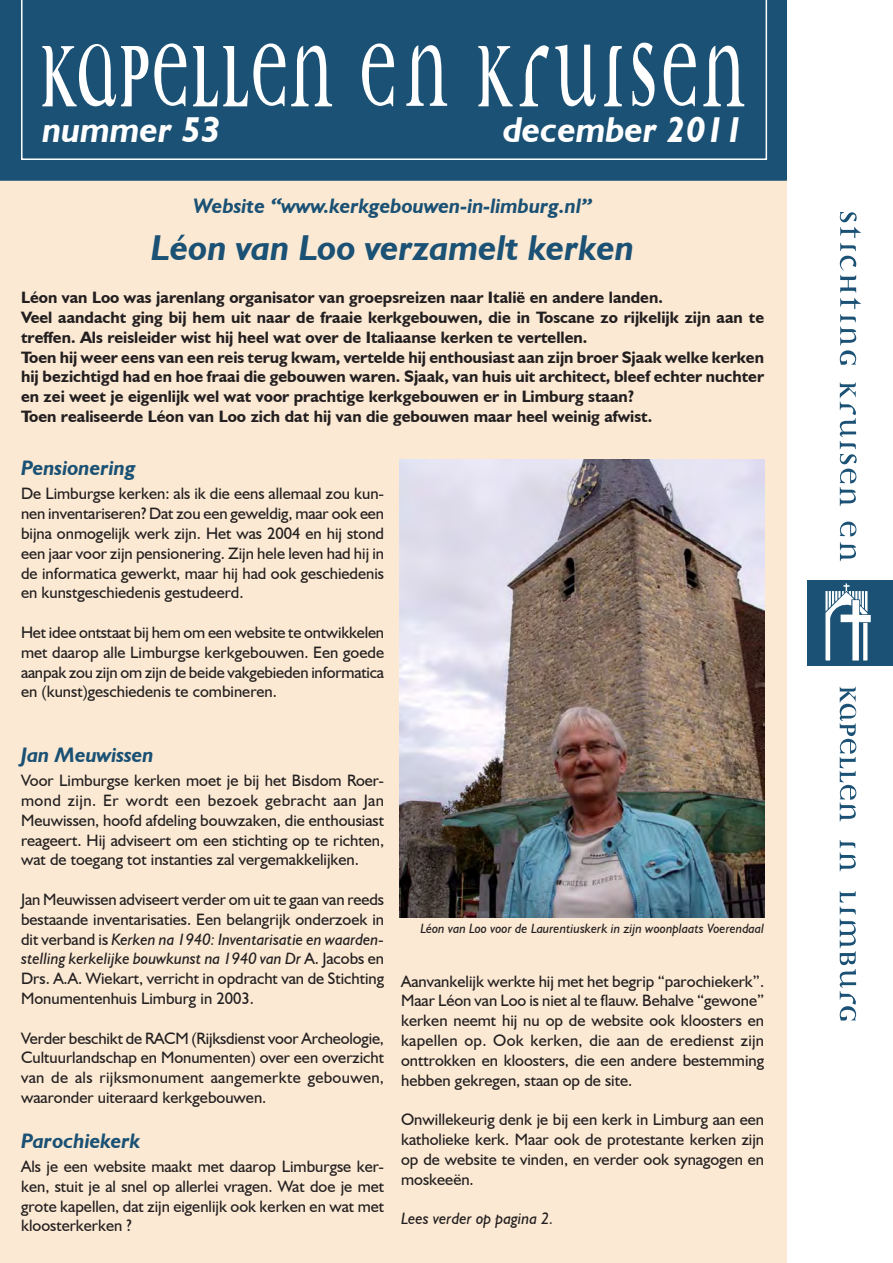
<style>
.page{position:relative;width:893px;height:1263px;background:#fff}
.page>*{position:absolute;margin:0;border:0;box-sizing:border-box;transform-origin:0 0}
.t1{font:italic 700 36px "Humanist 521 BT";color:#1a5174}
.t2{font:italic 700 36px "Humanist 521 BT";color:#fff}
.t3{font:italic 700 21px "Humanist 521 BT";color:#1a5174}
.t4{font:16.5px/19.8px "Humanist 521 BT";color:#231f20;text-align:justify}
.t5{font:700 16.5px/19.8px "Humanist 521 BT";color:#231f20}
.t6{font:italic 16.5px "Humanist 521 BT";color:#231f20}
.t7{font:italic 13.5px "Humanist 521 BT";color:#231f20}
.s1{font-style:italic}
</style>
<div class="page">
<div style="left:0;top:181px;width:786px;height:1082px;background:#fbe9d3"></div>
<div style="left:0;top:0;width:786px;height:181px;background:#1a5174"></div>
<div style="left:807px;top:580px;width:85px;height:85px;background:#1a5174"></div>
<img style="left:825px;top:583px;width:46px;height:78px">
<svg style="left:839px;top:382px;width:17px;height:124px"></svg>
<svg style="left:839px;top:522px;width:17px;height:14px"></svg>
<svg style="left:839px;top:542px;width:16px;height:19px"></svg>
<svg style="left:839px;top:212px;width:21px;height:153px"></svg>
<svg style="left:839px;top:687px;width:17px;height:134px"></svg>
<svg style="left:839px;top:840px;width:16px;height:31px"></svg>
<svg style="left:839px;top:891px;width:17px;height:130px"></svg>
<svg style="left:21px;top:0;width:746px;height:160px;background:#336483"></svg>
<img style="left:399px;top:459px;width:365px;height:458px">
<h1 class="t2" style="left:42px;top:107px;width:180px">nummer 53</h1>
<h1 class="t2" style="left:503px;top:107px;width:243px">december 2011</h1>
<p class="t3" style="left:193px;top:192px;width:400px">Website “www.kerkgebouwen-in-limburg.nl”</p>
<h1 class="t1" style="left:151px;top:225px;width:484px">Léon van Loo verzamelt kerken</h1>
<p class="t5" style="left:21px;top:287px;width:744px">Léon van Loo was jarenlang organisator van groepsreizen naar Italië en andere landen.<br>Veel aandacht ging bij hem uit naar de fraaie kerkgebouwen, die in Toscane zo rijkelijk zijn aan te treffen. Als reisleider wist hij heel wat over de Italiaanse kerken te vertellen.<br>Toen hij weer eens van een reis terug kwam, vertelde hij enthousiast aan zijn broer Sjaak welke kerken hij bezichtigd had en hoe fraai die gebouwen waren. Sjaak, van huis uit architect, bleef echter nuchter en zei weet je eigenlijk wel wat voor prachtige kerkgebouwen er in Limburg staan?<br>Toen realiseerde Léon van Loo zich dat hij van die gebouwen maar heel weinig afwist.</p>
<p class="t3" style="left:21px;top:455px;width:116px">Pensionering</p>
<p class="t4" style="left:21px;top:483px;width:364px">De Limburgse kerken: als ik die eens allemaal zou kun&shy;nen inventariseren? Dat zou een geweldig, maar ook een bijna onmogelijk werk zijn. Het was 2004 en hij stond een jaar voor zijn pensionering. Zijn hele leven had hij in de informatica gewerkt, maar hij had ook geschiedenis en kunstgeschiedenis gestudeerd.</p>
<p class="t4" style="left:21px;top:622px;width:364px">Het idee ontstaat bij hem om een website te ontwikkelen met daarop alle Limburgse kerkgebouwen. Een goede aanpak zou zijn om zijn de beide vakgebieden informatica en (kunst)geschiedenis te combineren.</p>
<p class="t3" style="left:21px;top:742px;width:134px">Jan Meuwissen</p>
<p class="t4" style="left:21px;top:770px;width:364px">Voor Limburgse kerken moet je bij het Bisdom Roer&shy;mond zijn. Er wordt een bezoek gebracht aan Jan Meuwissen, hoofd afdeling bouwzaken, die enthousiast reageert. Hij adviseert om een stichting op te richten, wat de toegang tot instanties zal vergemakkelijken.</p>
<p class="t4" style="left:21px;top:889px;width:364px">Jan Meuwissen adviseert verder om uit te gaan van reeds bestaande inventarisaties. Een belangrijk onderzoek in dit verband is <span class="s1">Kerken na 1940: Inventarisatie en waarden&shy;stelling kerkelijke bouwkunst na 1940 van Dr</span> A. Jacobs en Drs. A.A. Wiekart, verricht in opdracht van de Stichting Monumentenhuis Limburg in 2003.</p>
<p class="t4" style="left:21px;top:1028px;width:364px">Verder beschikt de RACM (Rijksdienst voor Archeologie, Cultuurlandschap en Monumenten) over een overzicht van de als rijksmonument aangemerkte gebouwen, waaronder uiteraard kerkgebouwen.</p>
<p class="t3" style="left:21px;top:1128px;width:121px">Parochiekerk</p>
<p class="t4" style="left:21px;top:1156px;width:364px">Als je een website maakt met daarop Limburgse ker&shy;ken, stuit je al snel op allerlei vragen. Wat doe je met grote kapellen, dat zijn eigenlijk ook kerken en wat met kloosterkerken ?</p>
<p class="t7" style="left:420px;top:920px;width:345px">Léon van Loo voor de Laurentiuskerk in zijn woonplaats Voerendaal</p>
<p class="t4" style="left:401px;top:971px;width:364px">Aanvankelijk werkte hij met het begrip “parochiekerk”.<br>Maar Léon van Loo is niet al te flauw. Behalve “gewone” kerken neemt hij nu op de website ook kloosters en kapellen op. Ook kerken, die aan de eredienst zijn onttrokken en kloosters, die een andere bestemming hebben gekregen, staan op de site.</p>
<p class="t4" style="left:401px;top:1109px;width:364px">Onwillekeurig denk je bij een kerk in Limburg aan een katholieke kerk. Maar ook de protestante kerken zijn op de website te vinden, en verder ook synagogen en moskeeën.</p>
<p class="t6" style="left:401px;top:1208px;width:154px">Lees verder op pagina 2.</p>
</div>
